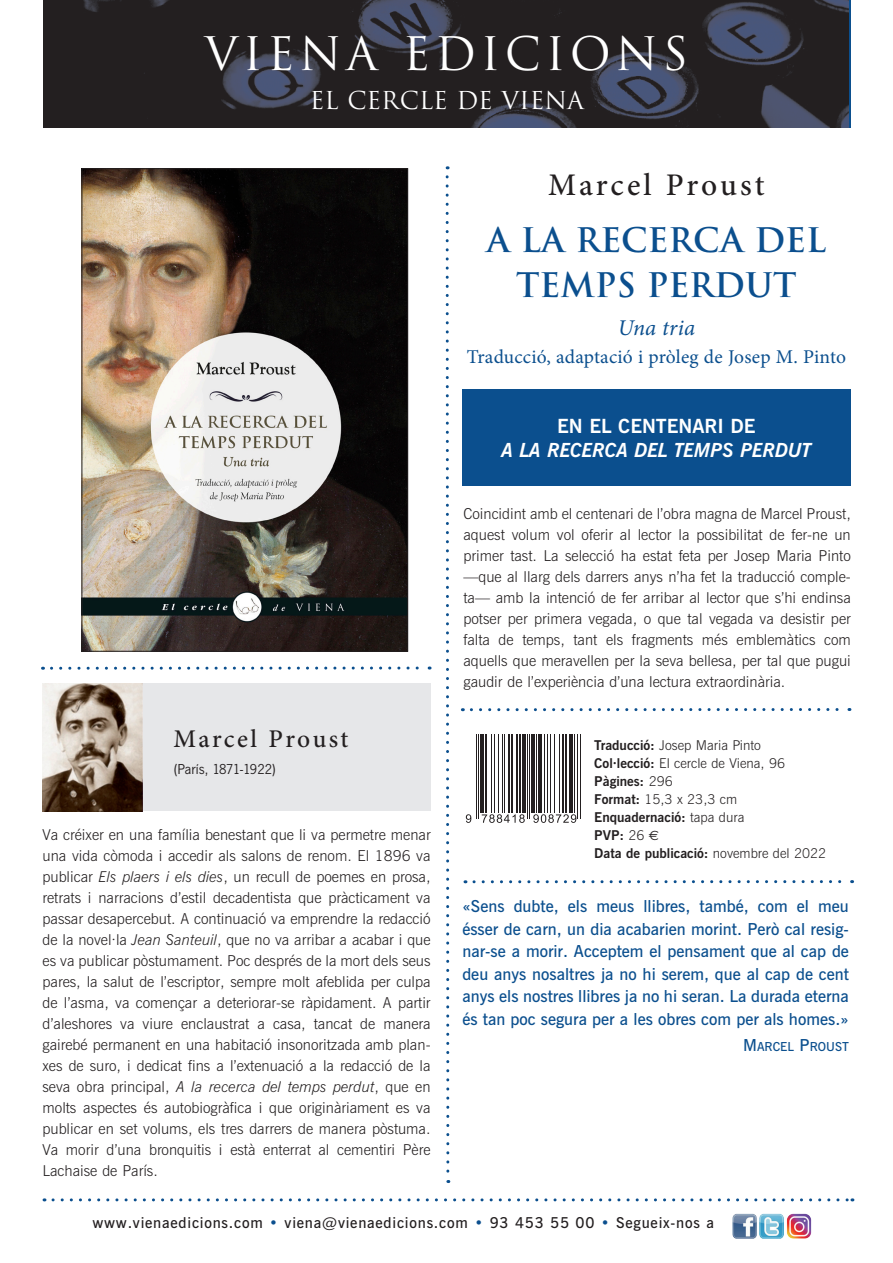
<style>
.page{position:relative;width:893px;height:1263px;background:#fff}
.page>*{position:absolute;margin:0;border:0;box-sizing:border-box;transform-origin:0 0}
.t1{font:45px "Trajan";letter-spacing:.1em;color:#fff}
.t2{font:700 33px/45px "Trajan";color:#0b4f8e;text-align:center}
.t3{font:500 31.5px "Minion Pro";letter-spacing:.09em;color:#231f20}
.t4{font:500 25.5px "Minion Pro";letter-spacing:.09em;color:#231f20}
.t5{font:24px "Trajan";color:#fff}
.t6{font:italic 22.5px "Minion Pro";letter-spacing:.005em;color:#0b4f8e}
.t7{font:19.5px "Minion Pro";letter-spacing:.01em;color:#0b4f8e}
.t8{font:italic 700 19.5px/24px "News Gothic BT";color:#fff;text-align:center}
.t9{font:600 16.5px/22.5px "News Gothic BT";color:#0b4f8e;text-align:justify}
.t10{font:300 15px/21px "News Gothic BT";color:#231f20;text-align:justify}
.t11{font:600 15px "News Gothic BT";letter-spacing:.05em;color:#231f20}
.t12{font:15px "News Got T";color:#231f20}
.t13{font:300 13.5px "News Gothic BT";color:#231f20}
.t14{font:700 13.5px "News Gothic BT";color:#231f20}
.t15{font:600 12.3px "News Gothic BT";color:#0b4f8e}
.s1{font-style:normal}
.s2{font-style:italic}
.s3{font-weight:700}
.s4{font-weight:300}
.s5{font-family:"Euro Sans";font-weight:400}
.s6{font-size:16.5px}
.s7{color:#0b4f8e}
</style>
<div class="page">
<img style="left:44px;top:0;width:804px;height:128px">
<svg style="left:53px;top:1198px;width:800px;height:3px"></svg>
<img style="left:732px;top:1213px;width:80px;height:26px">
<img style="left:84px;top:170px;width:322px;height:480px">
<div style="left:82px;top:168px;width:326px;height:484px;border:1px solid #231f20"></div>
<svg style="left:445px;top:166px;width:6px;height:1017px"></svg>
<svg style="left:51px;top:666px;width:379px;height:4px"></svg>
<svg style="left:471px;top:708px;width:379px;height:3px"></svg>
<svg style="left:474px;top:880px;width:379px;height:3px"></svg>
<div style="left:462px;top:389px;width:388px;height:96px;background:#0b4f8e"></div>
<svg style="left:482px;top:814px;width:43px;height:9px"></svg>
<svg style="left:533px;top:814px;width:43px;height:9px"></svg>
<svg style="left:466px;top:814px;width:5px;height:9px"></svg>
<hr style="left:476px;top:735px;width:1px;height:84px;background:#231f20">
<hr style="left:478px;top:735px;width:1px;height:84px;background:#231f20">
<hr style="left:481px;top:735px;width:3px;height:78px;background:#231f20">
<hr style="left:485px;top:735px;width:2px;height:78px;background:#231f20">
<hr style="left:491px;top:735px;width:1px;height:78px;background:#231f20">
<hr style="left:494px;top:735px;width:1px;height:78px;background:#231f20">
<hr style="left:498px;top:735px;width:1px;height:78px;background:#231f20">
<hr style="left:502px;top:735px;width:1px;height:78px;background:#231f20">
<hr style="left:504px;top:735px;width:1px;height:78px;background:#231f20">
<hr style="left:508px;top:735px;width:2px;height:78px;background:#231f20">
<hr style="left:511px;top:735px;width:2px;height:78px;background:#231f20">
<hr style="left:516px;top:735px;width:2px;height:78px;background:#231f20">
<hr style="left:519px;top:735px;width:2px;height:78px;background:#231f20">
<hr style="left:522px;top:735px;width:4px;height:78px;background:#231f20">
<hr style="left:527px;top:735px;width:1px;height:84px;background:#231f20">
<hr style="left:529px;top:735px;width:1px;height:84px;background:#231f20">
<hr style="left:531px;top:735px;width:3px;height:78px;background:#231f20">
<hr style="left:536px;top:735px;width:1px;height:78px;background:#231f20">
<hr style="left:539px;top:735px;width:3px;height:78px;background:#231f20">
<hr style="left:544px;top:735px;width:1px;height:78px;background:#231f20">
<hr style="left:547px;top:735px;width:1px;height:78px;background:#231f20">
<hr style="left:550px;top:735px;width:1px;height:78px;background:#231f20">
<hr style="left:554px;top:735px;width:1px;height:78px;background:#231f20">
<hr style="left:559px;top:735px;width:1px;height:78px;background:#231f20">
<hr style="left:562px;top:735px;width:2px;height:78px;background:#231f20">
<hr style="left:565px;top:735px;width:2px;height:78px;background:#231f20">
<hr style="left:570px;top:735px;width:3px;height:78px;background:#231f20">
<hr style="left:574px;top:735px;width:1px;height:78px;background:#231f20">
<hr style="left:577px;top:735px;width:1px;height:84px;background:#231f20">
<hr style="left:580px;top:735px;width:1px;height:84px;background:#231f20">
<div style="left:43px;top:684px;width:388px;height:127px;background:#e6e7e9"></div>
<img style="left:43px;top:684px;width:100px;height:127px">
<p class="t1" style="left:205px;top:26px;width:485px">VIENA EDICIONS</p>
<p class="t5" style="left:310px;top:85px;width:276px">EL CERCLE DE VIENA</p>
<p class="t3" style="left:548px;top:164px;width:218px">Marcel Proust</p>
<p class="t2" style="left:487px;top:218px;width:341px">A LA RECERCA DEL<br>TEMPS PERDUT</p>
<p class="t6" style="left:618px;top:312px;width:79px">Una tria</p>
<p class="t7" style="left:467px;top:344px;width:381px">Traducció, adaptació i pròleg de Josep M. Pinto</p>
<p class="t8" style="left:501px;top:414px;width:311px"><span class="s1">EN EL CENTENARI DE<br></span>A LA RECERCA DEL TEMPS PERDUT</p>
<p class="t4" style="left:174px;top:722px;width:177px">Marcel Proust</p>
<p class="t12" style="left:174px;top:761px;width:104px">(París, 1871-1922)</p>
<p class="t10" style="left:43px;top:824px;width:390px">Va créixer en una família benestant que li va permetre menar una vida còmoda i accedir als salons de renom. El 1896 va publicar <span class="s2">Els plaers i els dies</span>, un recull de poemes en prosa, retrats i narracions d’estil decadentista que pràcticament va passar desapercebut. A continuació va emprendre la redacció de la novel·la <span class="s2">Jean Santeuil</span>, que no va arribar a acabar i que es va publicar pòstumament. Poc després de la mort dels seus pares, la salut de l’escriptor, sempre molt afeblida per culpa de l’asma, va començar a deteriorar-se ràpidament. A partir d’aleshores va viure enclaustrat a casa, tancat de manera gairebé permanent en una habitació insonoritzada amb plan&shy;xes de suro, i dedicat fins a l’extenuació a la redacció de la seva obra principal, <span class="s2">A la recerca del temps perdut</span>, que en molts aspectes és autobiogràfica i que originàriament es va publicar en set volums, els tres darrers de manera pòstuma.<br>Va morir d’una bronquitis i està enterrat al cementiri Père Lachaise de París.</p>
<p class="t10" style="left:463px;top:503px;width:389px">Coincidint amb el centenari de l’obra magna de Marcel Proust, aquest volum vol oferir al lector la possibilitat de fer-ne un primer tast. La selecció ha estat feta per Josep Maria Pinto —que al llarg dels darrers anys n’ha fet la traducció comple&shy;ta— amb la intenció de fer arribar al lector que s’hi endinsa potser per primera vegada, o que tal vegada va desistir per falta de temps, tant els fragments més emblemàtics com aquells que meravellen per la seva bellesa, per tal que pugui gaudir de l’experiència d’una lectura extraordinària.</p>
<p class="t13" style="left:594px;top:737px;width:168px"><span class="s3">Traducció:</span> Josep Maria Pinto</p>
<p class="t13" style="left:594px;top:755px;width:192px"><span class="s3">Col·lecció:</span> El cercle de Viena, 96</p>
<p class="t14" style="left:594px;top:773px;width:80px">Pàgines: <span class="s4">296</span></p>
<p class="t13" style="left:594px;top:791px;width:144px"><span class="s3">Format:</span> 15,3 x 23,3 cm</p>
<p class="t14" style="left:594px;top:809px;width:152px">Enquadernació: <span class="s4">tapa dura</span></p>
<p class="t14" style="left:594px;top:827px;width:66px">PVP: <span class="s4">26</span> <span class="s5">€</span></p>
<p class="t14" style="left:594px;top:845px;width:233px">Data de publicació: <span class="s4">novembre del 2022</span></p>
<p class="t9" style="left:462px;top:895px;width:388px">«Sens dubte, els meus llibres, també, com el meu ésser de carn, un dia acabarien morint. Però cal resig&shy;nar-se a morir. Acceptem el pensament que al cap de deu anys nosaltres ja no hi serem, que al cap de cent anys els nostres llibres ja no hi seran. La durada eterna és tan poc segura per a les obres com per als homes.»</p>
<p class="t15" style="left:743px;top:1039px;width:107px"><span class="s6">M</span>ARCEL <span class="s6">P</span>ROUST</p>
<p class="t11" style="left:92px;top:1213px;width:623px">www.vienaedicions.com <span class="s7">•</span> viena@vienaedicions.com <span class="s7">•</span> 93 453 55 00 <span class="s7">•</span> Segueix-nos a</p>
</div>
